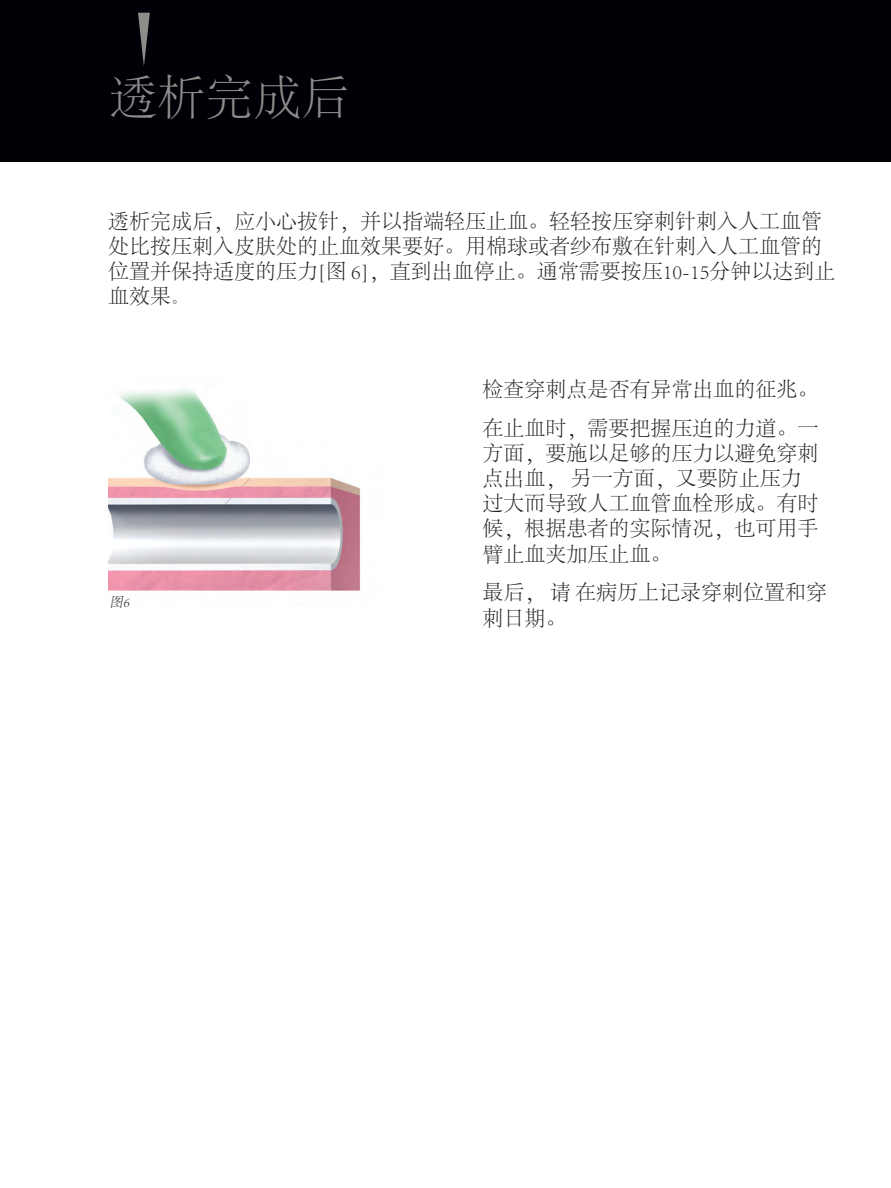
<style>
.page{position:relative;width:891px;height:1188px;background:#fff}
.page>*{position:absolute;margin:0;border:0;box-sizing:border-box;transform-origin:0 0}
.Grey_Headers{font:300 48px "Adobe Song Std";color:#8e8c8a}
.Body_Text{font:300 21px/25.2px "Adobe Song Std";color:#231f20}
.t1{font:italic 300 13.5px "Adobe Song Std";color:#231f20}
.s1{font-size:15px}
</style>
<div class="page">
<img style="left:108px;top:389px;width:253px;height:203px">
<div style="left:0;top:0;width:891px;height:162px;background:#000006"></div>
<svg style="left:138px;top:13px;width:12px;height:53px"></svg>
<p class="Grey_Headers" style="left:110px;top:71px;width:241px">透析完成后</p>
<p class="Body_Text" style="left:108px;top:209px;width:729px">透析完成后，应小心拔针，并以指端轻压止血。轻轻按压穿刺针刺入人工血管处比按压刺入皮肤处的止血效果要好。用棉球或者纱布敷在针刺入人工血管的位置并保持适度的压力[图 6]，直到出血停止。通常需要按压10-15分钟以达到止血效果<span class="s1">。</span></p>
<p class="t1" style="left:110px;top:595px;width:24px">图6</p>
<p class="Body_Text" style="left:483px;top:378px;width:337px">检查穿刺点是否有异常出血的征兆。</p>
<p class="Body_Text" style="left:483px;top:416px;width:337px">在止血时，需要把握压迫的力道。一方面，要施以足够的压力以避免穿刺点出血， 另一方面，又要防止压力过大而导致人工血管血栓形成。有时候，根据患者的实际情况，也可用手臂止血夹加压止血。</p>
<p class="Body_Text" style="left:483px;top:581px;width:346px">最后， 请 在病历上记录穿刺位置和穿刺日期。</p>
</div>
